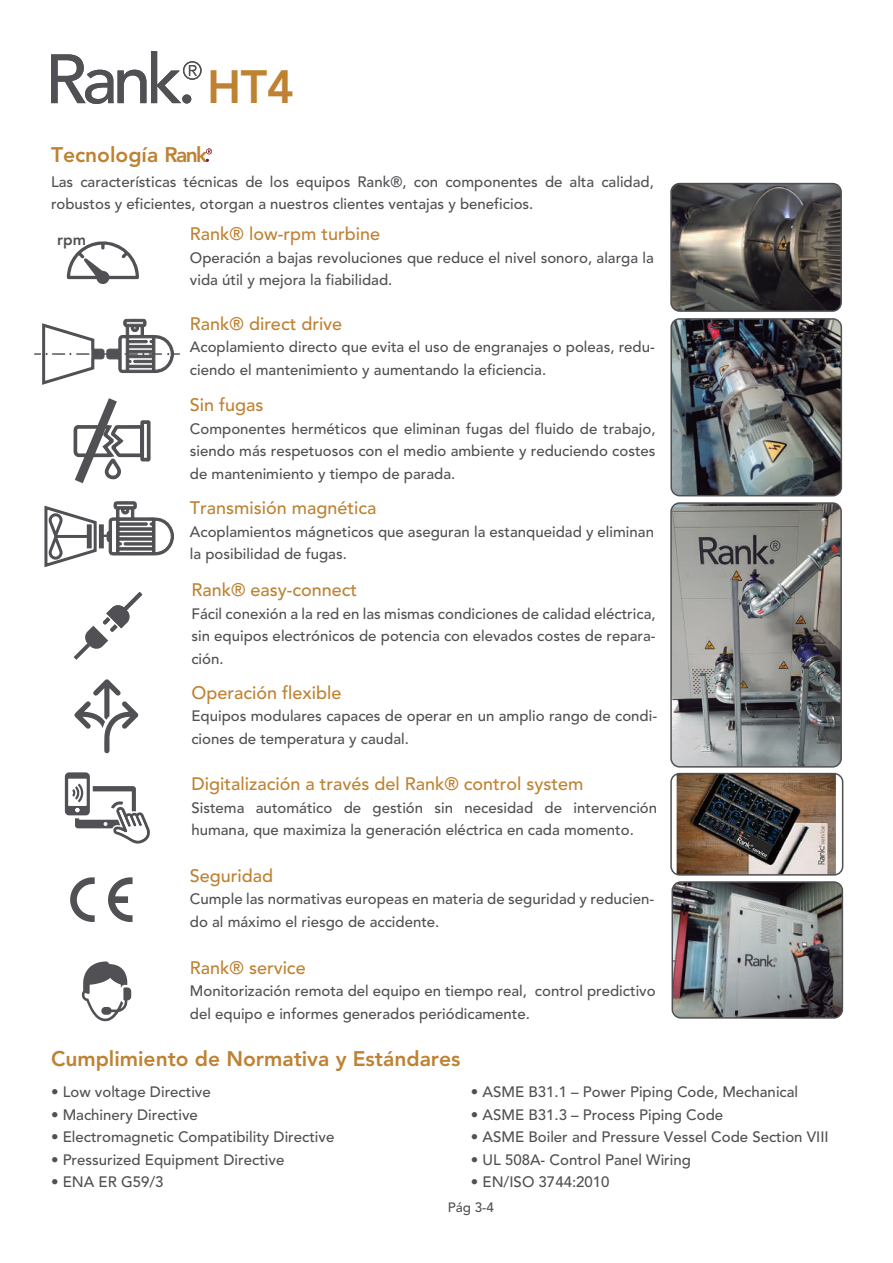
<style>
.page{position:relative;width:893px;height:1263px;background:#fff}
.page>*{position:absolute;margin:0;border:0;box-sizing:border-box;transform-origin:0 0}
.t1{font:800 46.35px "Avenir";color:#be8232}
.t2{font:800 21px "Avenir";color:#be8232}
.t3{font:500 18px "Avenir";color:#be8232}
.t4{font:800 15.3px "Avenir";color:#515054}
.t5{font:500 15px/22.5px "Avenir";color:#515054}
.t6{font:500 13.5px "Avenir";color:#515054}
</style>
<div class="page">
<svg style="left:51px;top:51px;width:151px;height:53px"></svg>
<svg style="left:206px;top:148px;width:6px;height:14px"></svg>
<svg style="left:73px;top:592px;width:70px;height:68px"></svg>
<svg style="left:65px;top:772px;width:85px;height:72px"></svg>
<svg style="left:74px;top:679px;width:64px;height:75px"></svg>
<svg style="left:67px;top:241px;width:72px;height:43px"></svg>
<svg style="left:108px;top:877px;width:25px;height:45px"></svg>
<svg style="left:70px;top:877px;width:25px;height:45px"></svg>
<svg style="left:44px;top:501px;width:130px;height:67px"></svg>
<svg style="left:73px;top:398px;width:78px;height:85px"></svg>
<svg style="left:82px;top:961px;width:49px;height:60px"></svg>
<img style="left:673px;top:184px;width:168px;height:125px">
<div style="left:670px;top:183px;width:172px;height:129px;border:2px solid #515054;border-radius:9px"></div>
<svg style="left:35px;top:318px;width:144px;height:67px"></svg>
<img style="left:673px;top:505px;width:166px;height:260px">
<div style="left:670px;top:502px;width:172px;height:266px;border:2px solid #515054;border-radius:9px"></div>
<img style="left:677px;top:776px;width:159px;height:97px">
<div style="left:670px;top:773px;width:173px;height:103px;border:2px solid #515054;border-radius:9px"></div>
<img style="left:673px;top:319px;width:168px;height:177px">
<div style="left:670px;top:318px;width:172px;height:178px;border:2px solid #515054;border-radius:9px"></div>
<img style="left:674px;top:884px;width:166px;height:132px">
<div style="left:671px;top:881px;width:172px;height:138px;border:2px solid #515054;border-radius:9px"></div>
<h1 class="t1" style="left:207px;top:60px;width:88px">HT4</h1>
<h2 class="t2" style="left:51px;top:142px;width:158px">Tecnología Rank</h2>
<p class="t5" style="left:51px;top:171px;width:604px">Las características técnicas de los equipos Rank®, con componentes de alta calidad, robustos y eficientes, otorgan a nuestros clientes ventajas y beneficios.</p>
<p class="t4" style="left:57px;top:230px;width:30px">rpm</p>
<p class="t3" style="left:190px;top:224px;width:192px">Rank® low-rpm turbine</p>
<p class="t5" style="left:190px;top:247px;width:466px">Operación a bajas revoluciones que reduce el nivel sonoro, alarga la vida útil y mejora la fiabilidad.</p>
<p class="t3" style="left:190px;top:313px;width:154px">Rank® direct drive</p>
<p class="t5" style="left:190px;top:336px;width:466px">Acoplamiento directo que evita el uso de engranajes o poleas, redu&shy;ciendo el mantenimiento y aumentando la eficiencia.</p>
<p class="t3" style="left:190px;top:394px;width:75px">Sin fugas</p>
<p class="t5" style="left:190px;top:418px;width:467px;text-align:justify">Componentes herméticos que eliminan fugas del fluido de trabajo, siendo más respetuosos con el medio ambiente y reduciendo costes de mantenimiento y tiempo de parada.</p>
<p class="t3" style="left:190px;top:497px;width:188px">Transmisión magnética</p>
<p class="t5" style="left:190px;top:521px;width:466px">Acoplamientos mágneticos que aseguran la estanqueidad y eliminan la posibilidad de fugas.</p>
<p class="t3" style="left:191px;top:580px;width:167px">Rank® easy-connect</p>
<p class="t5" style="left:191px;top:603px;width:466px;text-align:justify">Fácil conexión a la red en las mismas condiciones de calidad eléctrica, sin equipos electrónicos de potencia con elevados costes de repara&shy;ción.</p>
<p class="t3" style="left:191px;top:682px;width:151px">Operación flexible</p>
<p class="t5" style="left:191px;top:705px;width:467px">Equipos modulares capaces de operar en un amplio rango de condi&shy;ciones de temperatura y caudal.</p>
<p class="t3" style="left:191px;top:773px;width:394px">Digitalización a través del Rank® control system</p>
<p class="t5" style="left:191px;top:796px;width:467px">Sistema automático de gestión sin necesidad de intervención humana, que maximiza la generación eléctrica en cada momento.</p>
<p class="t3" style="left:190px;top:865px;width:85px">Seguridad</p>
<p class="t5" style="left:190px;top:888px;width:466px">Cumple las normativas europeas en materia de seguridad y reducien&shy;do al máximo el riesgo de accidente.</p>
<p class="t3" style="left:190px;top:957px;width:117px">Rank® service</p>
<p class="t5" style="left:190px;top:980px;width:467px">Monitorización remota del equipo en tiempo real, control predictivo del equipo e informes generados periódicamente.</p>
<h2 class="t2" style="left:51px;top:1046px;width:411px">Cumplimiento de Normativa y Estándares</h2>
<p class="t5" style="left:51px;top:1081px;width:161px">• Low voltage Directive</p>
<p class="t5" style="left:51px;top:1104px;width:148px">• Machinery Directive</p>
<p class="t5" style="left:51px;top:1126px;width:285px">• Electromagnetic Compatibility Directive</p>
<p class="t5" style="left:51px;top:1149px;width:235px">• Pressurized Equipment Directive</p>
<p class="t5" style="left:51px;top:1171px;width:114px">• ENA ER G59/3</p>
<p class="t5" style="left:471px;top:1081px;width:329px">• ASME B31.1 – Power Piping Code, Mechanical</p>
<p class="t5" style="left:471px;top:1104px;width:254px">• ASME B31.3 – Process Piping Code</p>
<p class="t5" style="left:471px;top:1126px;width:359px">• ASME Boiler and Pressure Vessel Code Section VIII</p>
<p class="t5" style="left:471px;top:1149px;width:222px">• UL 508A- Control Panel Wiring</p>
<p class="t5" style="left:471px;top:1171px;width:140px">• EN/ISO 3744:2010</p>
<p class="t6" style="left:448px;top:1199px;width:48px">Pág 3-4</p>
</div>
